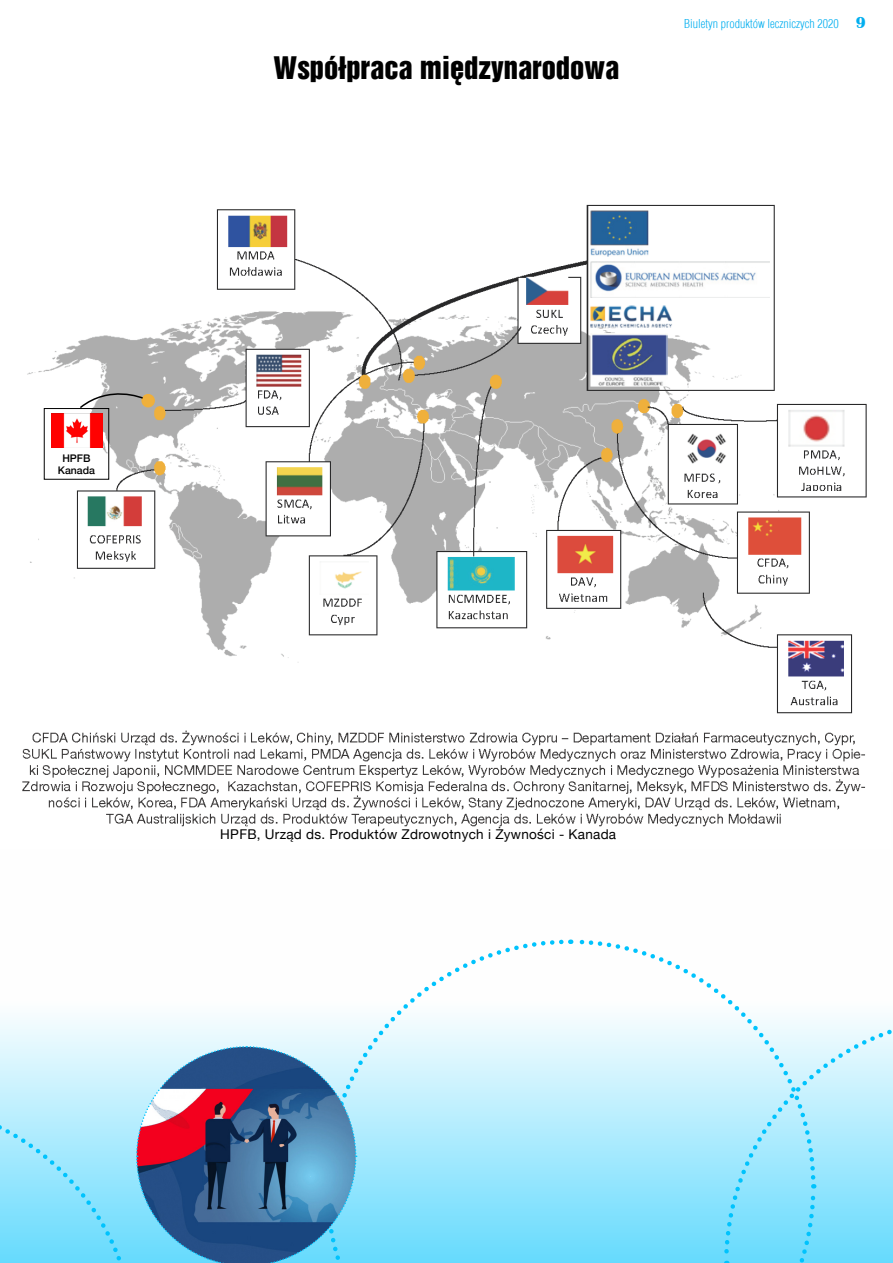
<style>
.page{position:relative;width:893px;height:1263px;background:#fff}
.page>*{position:absolute;margin:0;border:0;box-sizing:border-box;transform-origin:0 0}
.t1{font:28.5px "Switzerland Inserat";color:#000}
.t2{font:13.5px "Helvetica Neue";letter-spacing:.02em;color:#000}
.t3{font:300 12px "Switzerland Cond";color:#00aeef}
.t4{font:500 10.5px "Helvetica Neue";color:#000}
.s1{font-family:"Britannic";font-weight:700;font-size:16.5px}
</style>
<div class="page">
<img style="left:22px;top:204px;width:845px;height:623px">
<svg style="left:571px;top:939px;width:175px;height:75px"></svg>
<svg style="left:396px;top:939px;width:168px;height:75px"></svg>
<svg style="left:0;top:1014px;width:893px;height:249px;background:#9dd3e9"></svg>
<div style="left:142px;top:395px;width:12px;height:12px;background:#efb03c;border-radius:50%"></div>
<div style="left:141px;top:394px;width:14px;height:13px;border:2px solid #efb03c;border-radius:50%"></div>
<svg style="left:78px;top:384px;width:66px;height:26px"></svg>
<img style="left:51px;top:413px;width:51px;height:34px">
<div style="left:44px;top:408px;width:65px;height:72px;border:1px solid #000"></div>
<p class="t1" style="left:274px;top:50px;width:347px">Współpraca międzynarodowa</p>
<p class="t3" style="left:684px;top:17px;width:183px">Biuletyn produktów leczniczych 2020 <span class="s1">9</span></p>
<p class="t4" style="left:62px;top:449px;width:30px">HPFB</p>
<p class="t4" style="left:58px;top:462px;width:39px">Kanada</p>
<p class="t2" style="left:220px;top:825px;width:397px">HPFB, Urząd ds. Produktów Zdrowotnych i Żywności - Kanada</p>
</div>
